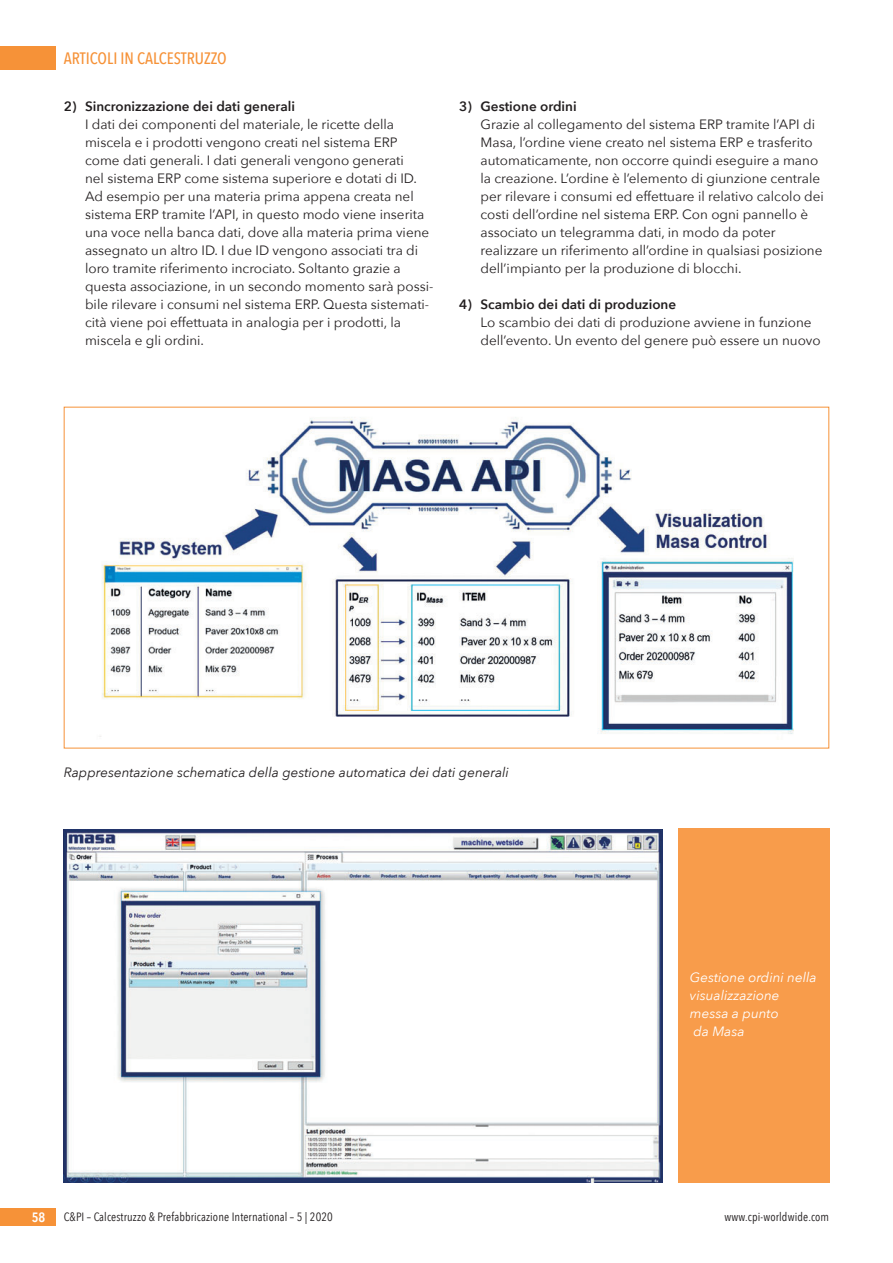
<style>
.page{position:relative;width:893px;height:1263px;background:#fff}
.page>*{position:absolute;margin:0;border:0;box-sizing:border-box;transform-origin:0 0}
.t1{font:500 16.5px "Avenir Next Condensed";color:#f69238}
.t2{font:13.5px/18px "Avenir Next";color:#231f20}
.t3{font:600 13.5px "Avenir Next";color:#231f20}
.t4{font:italic 13.5px "Avenir Next";color:#231f20}
.t5{font:italic 13.5px/18px "Avenir Next";color:#fff}
.t6{font:600 13.5px "Avenir Next Condensed";color:#fff}
.t7{font:12px "Avenir Next Condensed";letter-spacing:.01em;color:#231f20}
</style>
<div class="page">
<div style="left:0;top:47px;width:55px;height:23px;background:#f69238"></div>
<div style="left:0;top:1208px;width:55px;height:18px;background:#f69238"></div>
<img style="left:99px;top:417px;width:695px;height:320px">
<img style="left:64px;top:830px;width:599px;height:352px">
<div style="left:678px;top:828px;width:151px;height:354px;background:#f89c4b"></div>
<p class="t1" style="left:64px;top:47px;width:165px">ARTICOLI IN CALCESTRUZZO</p>
<p class="t3" style="left:64px;top:97px;width:233px">2) Sincronizzazione dei dati generali</p>
<p class="t2" style="left:85px;top:115px;width:350px">I dati dei componenti del materiale, le ricette della miscela e i prodotti vengono creati nel sistema ERP come dati generali. I dati generali vengono generati<br>nel sistema ERP come sistema superiore e dotati di ID.<br>Ad esempio per una materia prima appena creata nel sistema ERP tramite l’API, in questo modo viene inserita una voce nella banca dati, dove alla materia prima viene assegnato un altro ID. I due ID vengono associati tra di loro tramite riferimento incrociato. Soltanto grazie a questa associazione, in un secondo momento sarà possi&shy;bile rilevare i consumi nel sistema ERP. Questa sistemati&shy;cità viene poi effettuata in analogia per i prodotti, la miscela e gli ordini.</p>
<p class="t3" style="left:459px;top:97px;width:119px">3) Gestione ordini</p>
<p class="t2" style="left:480px;top:115px;width:345px">Grazie al collegamento del sistema ERP tramite l’API di Masa, l’ordine viene creato nel sistema ERP e trasferito automaticamente, non occorre quindi eseguire a mano la creazione. L’ordine è l’elemento di giunzione centrale per rilevare i consumi ed effettuare il relativo calcolo dei costi dell’ordine nel sistema ERP. Con ogni pannello è associato un telegramma dati, in modo da poter realizzare un riferimento all’ordine in qualsiasi posizione dell’impianto per la produzione di blocchi.</p>
<p class="t3" style="left:459px;top:295px;width:218px">4) Scambio dei dati di produzione</p>
<p class="t2" style="left:480px;top:313px;width:342px">Lo scambio dei dati di produzione avviene in funzione dell’evento. Un evento del genere può essere un nuovo</p>
<p class="t4" style="left:64px;top:763px;width:447px">Rappresentazione schematica della gestione automatica dei dati generali</p>
<p class="t5" style="left:690px;top:969px;width:128px">Gestione ordini nella visualizzazione messa a punto<br>da Masa</p>
<p class="t6" style="left:32px;top:1208px;width:15px">58</p>
<p class="t7" style="left:64px;top:1209px;width:271px">C&amp;PI – Calcestruzzo &amp; Prefabbricazione International – 5 | 2020</p>
<p class="t7" style="left:725px;top:1209px;width:106px">www.cpi-worldwide.com</p>
</div>
